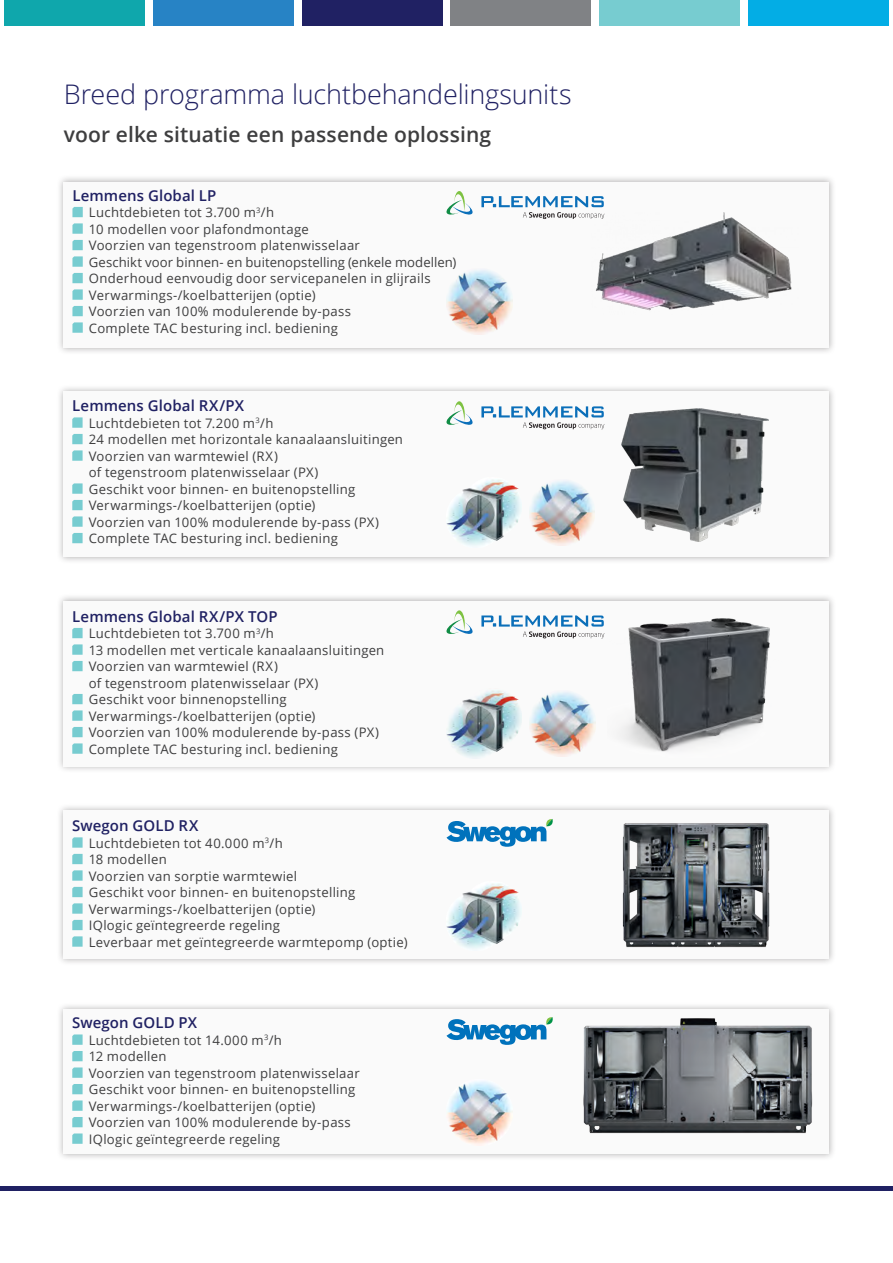
<style>
.page{position:relative;width:893px;height:1263px;background:#fff}
.page>*{position:absolute;margin:0;border:0;box-sizing:border-box;transform-origin:0 0}
.Kopje{font:300 27px "Open Sans";letter-spacing:-.01em;color:#202163}
.Kopje-2{font:600 21px "Open Sans";letter-spacing:.005em;color:#3e3e3f}
.Kopje-3{font:600 15px "Open Sans";letter-spacing:.005em;color:#202163}
.Bodytekst{font:13.2px/16.5px "Open Sans";letter-spacing:.02em;color:#3e3e3f}
.Bodytekst-2{font:13.2px "Open Sans";color:#3e3e3f}
</style>
<div class="page">
<div style="left:0;top:1186px;width:893px;height:5px;background:#202163"></div>
<div style="left:4px;top:0;width:141px;height:26px;background:#0fa7ac"></div>
<div style="left:302px;top:0;width:140px;height:26px;background:#202163"></div>
<div style="left:600px;top:0;width:140px;height:26px;background:#77ccd0"></div>
<div style="left:748px;top:0;width:141px;height:26px;background:#03ade5"></div>
<div style="left:153px;top:0;width:140px;height:26px;background:#2783c5"></div>
<div style="left:451px;top:0;width:140px;height:26px;background:#808285"></div>
<div style="left:56px;top:384px;width:780px;height:180px;background:#231f20;opacity:.35"></div>
<div style="left:64px;top:391px;width:765px;height:166px;background:#fafafa"></div>
<svg style="left:72px;top:417px;width:11px;height:11px"></svg>
<svg style="left:72px;top:434px;width:11px;height:10px"></svg>
<svg style="left:72px;top:450px;width:11px;height:11px"></svg>
<svg style="left:72px;top:483px;width:11px;height:11px"></svg>
<svg style="left:72px;top:500px;width:11px;height:10px"></svg>
<svg style="left:72px;top:516px;width:11px;height:11px"></svg>
<svg style="left:72px;top:533px;width:11px;height:10px"></svg>
<img style="left:446px;top:480px;width:75px;height:66px">
<img style="left:530px;top:481px;width:65px;height:64px">
<svg style="left:446px;top:401px;width:27px;height:24px"></svg>
<svg style="left:481px;top:406px;width:123px;height:23px"></svg>
<img style="left:621px;top:408px;width:148px;height:134px">
<div style="left:56px;top:593px;width:780px;height:181px;background:#231f20;opacity:.35"></div>
<div style="left:64px;top:601px;width:765px;height:165px;background:#fafafa"></div>
<svg style="left:72px;top:628px;width:11px;height:10px"></svg>
<svg style="left:72px;top:644px;width:11px;height:11px"></svg>
<svg style="left:72px;top:661px;width:11px;height:10px"></svg>
<svg style="left:72px;top:694px;width:11px;height:10px"></svg>
<svg style="left:72px;top:710px;width:11px;height:11px"></svg>
<svg style="left:72px;top:727px;width:11px;height:10px"></svg>
<svg style="left:72px;top:743px;width:11px;height:11px"></svg>
<img style="left:446px;top:690px;width:75px;height:68px">
<img style="left:530px;top:692px;width:65px;height:64px">
<svg style="left:446px;top:610px;width:27px;height:24px"></svg>
<svg style="left:481px;top:615px;width:123px;height:23px"></svg>
<img style="left:623px;top:618px;width:147px;height:134px">
<div style="left:56px;top:174px;width:780px;height:181px;background:#231f20;opacity:.35"></div>
<div style="left:64px;top:182px;width:765px;height:166px;background:#fafafa"></div>
<svg style="left:72px;top:207px;width:11px;height:10px"></svg>
<svg style="left:72px;top:223px;width:11px;height:11px"></svg>
<svg style="left:72px;top:240px;width:11px;height:10px"></svg>
<svg style="left:72px;top:256px;width:11px;height:11px"></svg>
<svg style="left:72px;top:273px;width:11px;height:10px"></svg>
<svg style="left:72px;top:289px;width:11px;height:11px"></svg>
<svg style="left:72px;top:306px;width:11px;height:10px"></svg>
<svg style="left:72px;top:322px;width:11px;height:11px"></svg>
<img style="left:447px;top:270px;width:65px;height:64px">
<svg style="left:446px;top:191px;width:27px;height:24px"></svg>
<svg style="left:481px;top:196px;width:123px;height:23px"></svg>
<img style="left:592px;top:213px;width:200px;height:98px">
<div style="left:56px;top:803px;width:780px;height:163px;background:#231f20;opacity:.35"></div>
<div style="left:64px;top:810px;width:765px;height:149px;background:#fafafa"></div>
<svg style="left:72px;top:837px;width:11px;height:11px"></svg>
<svg style="left:72px;top:854px;width:11px;height:10px"></svg>
<svg style="left:72px;top:870px;width:11px;height:11px"></svg>
<svg style="left:72px;top:887px;width:11px;height:10px"></svg>
<svg style="left:72px;top:903px;width:11px;height:11px"></svg>
<svg style="left:72px;top:920px;width:11px;height:10px"></svg>
<svg style="left:72px;top:936px;width:11px;height:11px"></svg>
<img style="left:446px;top:884px;width:75px;height:65px">
<svg style="left:446px;top:819px;width:107px;height:28px"></svg>
<img style="left:622px;top:823px;width:148px;height:125px">
<div style="left:56px;top:1002px;width:780px;height:159px;background:#231f20;opacity:.35"></div>
<div style="left:64px;top:1009px;width:765px;height:145px;background:#fafafa"></div>
<svg style="left:72px;top:1034px;width:11px;height:11px"></svg>
<svg style="left:72px;top:1051px;width:11px;height:10px"></svg>
<svg style="left:72px;top:1067px;width:11px;height:11px"></svg>
<svg style="left:72px;top:1084px;width:11px;height:10px"></svg>
<svg style="left:72px;top:1100px;width:11px;height:11px"></svg>
<svg style="left:72px;top:1117px;width:11px;height:10px"></svg>
<svg style="left:72px;top:1133px;width:11px;height:11px"></svg>
<img style="left:448px;top:1081px;width:64px;height:64px">
<svg style="left:446px;top:1017px;width:107px;height:28px"></svg>
<img style="left:573px;top:1007px;width:244px;height:127px">
<p class="Kopje" style="left:64px;top:76px;width:509px">Breed programma luchtbehandelingsunits</p>
<p class="Kopje-2" style="left:64px;top:120px;width:429px">voor elke situatie een passende oplossing</p>
<p class="Kopje-3" style="left:72px;top:185px;width:145px">Lemmens Global LP</p>
<p class="Bodytekst" style="left:89px;top:204px;width:187px">Luchtdebieten tot 3.700 m<sup>3</sup>/h</p>
<p class="Bodytekst" style="left:89px;top:220px;width:221px">10 modellen voor plafondmontage</p>
<p class="Bodytekst" style="left:89px;top:237px;width:272px">Voorzien van tegenstroom platenwisselaar</p>
<p class="Bodytekst-2" style="left:89px;top:253px;width:369px">Geschikt voor binnen- en buitenopstelling (enkele modellen)</p>
<p class="Bodytekst" style="left:89px;top:270px;width:343px">Onderhoud eenvoudig door servicepanelen in glijrails</p>
<p class="Bodytekst" style="left:89px;top:286px;width:228px">Verwarmings-/koelbatterijen (optie)</p>
<p class="Bodytekst" style="left:89px;top:303px;width:264px">Voorzien van 100% modulerende by-pass</p>
<p class="Bodytekst" style="left:89px;top:319px;width:251px">Complete TAC besturing incl. bediening</p>
<p class="Kopje-3" style="left:72px;top:395px;width:173px">Lemmens Global RX/PX</p>
<p class="Bodytekst" style="left:89px;top:414px;width:186px">Luchtdebieten tot 7.200 m<sup>3</sup>/h</p>
<p class="Bodytekst" style="left:89px;top:431px;width:316px">24 modellen met horizontale kanaalaansluitingen</p>
<p class="Bodytekst" style="left:89px;top:447px;width:231px">Voorzien van warmtewiel (RX)<br>of tegenstroom platenwisselaar (PX)</p>
<p class="Bodytekst" style="left:89px;top:480px;width:268px">Geschikt voor binnen- en buitenopstelling</p>
<p class="Bodytekst" style="left:89px;top:497px;width:228px">Verwarmings-/koelbatterijen (optie)</p>
<p class="Bodytekst" style="left:89px;top:513px;width:292px">Voorzien van 100% modulerende by-pass (PX)</p>
<p class="Bodytekst" style="left:89px;top:530px;width:251px">Complete TAC besturing incl. bediening</p>
<p class="Kopje-3" style="left:72px;top:606px;width:207px">Lemmens Global RX/PX TOP</p>
<p class="Bodytekst" style="left:89px;top:625px;width:187px">Luchtdebieten tot 3.700 m<sup>3</sup>/h</p>
<p class="Bodytekst" style="left:89px;top:641px;width:297px">13 modellen met verticale kanaalaansluitingen</p>
<p class="Bodytekst" style="left:89px;top:658px;width:231px">Voorzien van warmtewiel (RX)<br>of tegenstroom platenwisselaar (PX)</p>
<p class="Bodytekst" style="left:89px;top:691px;width:199px">Geschikt voor binnenopstelling</p>
<p class="Bodytekst" style="left:89px;top:707px;width:228px">Verwarmings-/koelbatterijen (optie)</p>
<p class="Bodytekst" style="left:89px;top:724px;width:292px">Voorzien van 100% modulerende by-pass (PX)</p>
<p class="Bodytekst" style="left:89px;top:740px;width:251px">Complete TAC besturing incl. bediening</p>
<p class="Kopje-3" style="left:72px;top:815px;width:128px">Swegon GOLD RX</p>
<p class="Bodytekst" style="left:89px;top:834px;width:196px">Luchtdebieten tot 40.000 m<sup>3</sup>/h</p>
<p class="Bodytekst" style="left:89px;top:851px;width:79px">18 modellen</p>
<p class="Bodytekst" style="left:89px;top:867px;width:210px">Voorzien van sorptie warmtewiel</p>
<p class="Bodytekst" style="left:89px;top:884px;width:268px">Geschikt voor binnen- en buitenopstelling</p>
<p class="Bodytekst" style="left:89px;top:900px;width:228px">Verwarmings-/koelbatterijen (optie)</p>
<p class="Bodytekst" style="left:89px;top:917px;width:193px">IQlogic geïntegreerde regeling</p>
<p class="Bodytekst" style="left:89px;top:933px;width:320px">Leverbaar met geïntegreerde warmtepomp (optie)</p>
<p class="Kopje-3" style="left:72px;top:1012px;width:126px">Swegon GOLD PX</p>
<p class="Bodytekst" style="left:89px;top:1031px;width:195px">Luchtdebieten tot 14.000 m<sup>3</sup>/h</p>
<p class="Bodytekst" style="left:89px;top:1048px;width:79px">12 modellen</p>
<p class="Bodytekst" style="left:89px;top:1064px;width:272px">Voorzien van tegenstroom platenwisselaar</p>
<p class="Bodytekst" style="left:89px;top:1081px;width:268px">Geschikt voor binnen- en buitenopstelling</p>
<p class="Bodytekst" style="left:89px;top:1097px;width:228px">Verwarmings-/koelbatterijen (optie)</p>
<p class="Bodytekst" style="left:89px;top:1114px;width:264px">Voorzien van 100% modulerende by-pass</p>
<p class="Bodytekst" style="left:89px;top:1130px;width:193px">IQlogic geïntegreerde regeling</p>
</div>
